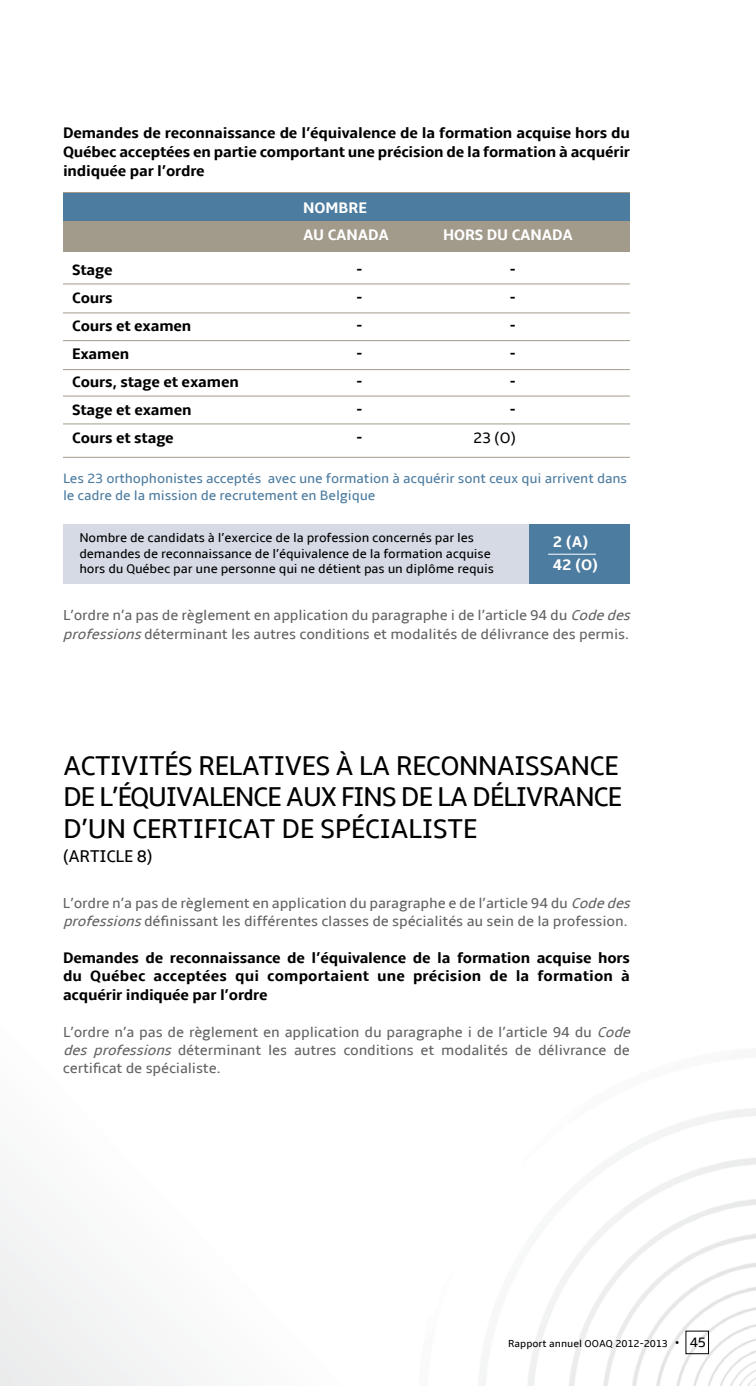
<style>
.page{position:relative;width:756px;height:1386px;background:#fff}
.page>*{position:absolute;margin:0;border:0;box-sizing:border-box;transform-origin:0 0}
.t1{font:28px "Amble";letter-spacing:-.025em;color:#000}
.t2{font:17.5px "Amble";letter-spacing:-.02em;color:#000}
.t3{font:700 15.92px/22.9px "Amble";color:#fff}
.t4{font:700 15.75px/18.9px "Amble";letter-spacing:-.01em;color:#000;text-align:justify}
.t5{font:700 15.75px "Amble";letter-spacing:-.01em;color:#fff}
.t6{font:15.75px "Amble";color:#000}
.t7{font:14.88px/17.8px "Amble";letter-spacing:-.01em;color:#636466}
.t8{font:14px/16.8px "Amble";letter-spacing:-.01em;color:#4c7ca0}
.t9{font:13.12px/15.8px "Amble";letter-spacing:-.01em;color:#000}
.t10{font:10.5px "Amble";color:#000}
.s1{font-style:italic}
.s2{font-size:14px}
</style>
<div class="page">
<img style="left:0;top:1108px;width:756px;height:278px">
<div style="left:63px;top:524px;width:567px;height:59px;background:#d5dae4"></div>
<div style="left:63px;top:193px;width:567px;height:59px;background:#a29b8b"></div>
<div style="left:63px;top:193px;width:567px;height:28px;background:#4c7ca0"></div>
<hr style="left:63px;top:284px;width:567px;height:1px;background:#a29b8b">
<hr style="left:63px;top:312px;width:567px;height:1px;background:#a29b8b">
<hr style="left:63px;top:340px;width:567px;height:1px;background:#a29b8b">
<hr style="left:63px;top:369px;width:567px;height:1px;background:#a29b8b">
<hr style="left:63px;top:396px;width:567px;height:1px;background:#a29b8b">
<hr style="left:63px;top:424px;width:567px;height:1px;background:#a29b8b">
<hr style="left:63px;top:457px;width:567px;height:1px;background:#a29b8b">
<div style="left:529px;top:524px;width:101px;height:59px;background:#4c7ca0"></div>
<hr style="left:548px;top:554px;width:48px;height:1px;background:#fff">
<div style="left:686px;top:1331px;width:23px;height:23px;border:1px solid #000"></div>
<p class="t4" style="left:63px;top:123px;width:569px">Demandes de reconnaissance de l’équivalence de la formation acquise hors du Québec acceptées en partie comportant une précision de la formation à acquérir indiquée par l’ordre</p>
<p class="t5" style="left:303px;top:198px;width:65px">NOMBRE</p>
<p class="t5" style="left:303px;top:226px;width:88px">AU CANADA</p>
<p class="t5" style="left:443px;top:226px;width:131px">HORS DU CANADA</p>
<p class="t4" style="left:72px;top:261px;width:42px">Stage</p>
<p class="t4" style="left:357px;top:261px;width:7px">-</p>
<p class="t4" style="left:510px;top:261px;width:7px">-</p>
<p class="t4" style="left:72px;top:289px;width:42px">Cours</p>
<p class="t4" style="left:357px;top:289px;width:7px">-</p>
<p class="t4" style="left:510px;top:289px;width:7px">-</p>
<p class="t4" style="left:72px;top:317px;width:121px">Cours et examen</p>
<p class="t4" style="left:357px;top:317px;width:7px">-</p>
<p class="t4" style="left:510px;top:317px;width:7px">-</p>
<p class="t4" style="left:72px;top:345px;width:59px">Examen</p>
<p class="t4" style="left:357px;top:345px;width:7px">-</p>
<p class="t4" style="left:510px;top:345px;width:7px">-</p>
<p class="t4" style="left:72px;top:373px;width:168px">Cours, stage et examen</p>
<p class="t4" style="left:357px;top:373px;width:7px">-</p>
<p class="t4" style="left:510px;top:373px;width:7px">-</p>
<p class="t4" style="left:72px;top:401px;width:121px">Stage et examen</p>
<p class="t4" style="left:357px;top:401px;width:7px">-</p>
<p class="t4" style="left:510px;top:401px;width:7px">-</p>
<p class="t4" style="left:72px;top:429px;width:103px">Cours et stage</p>
<p class="t4" style="left:357px;top:429px;width:7px">-</p>
<p class="t6" style="left:473px;top:429px;width:44px">23 (O)</p>
<p class="t8" style="left:63px;top:470px;width:566px">Les 23 orthophonistes acceptés avec une formation à acquérir sont ceux qui arrivent dans le cadre de la mission de recrutement en Belgique</p>
<p class="t9" style="left:79px;top:530px;width:416px">Nombre de candidats à l’exercice de la profession concernés par les demandes de reconnaissance de l’équivalence de la formation acquise hors du Québec par une personne qui ne détient pas un diplôme requis</p>
<p class="t7" style="left:63px;top:606px;width:573px;line-height:18.9px">L’ordre n’a pas de règlement en application du paragraphe i de l’article 94 du <span class="s1">Codedes professions</span>déterminant les autres conditions et modalités de délivrance des permis.</p>
<p class="t3" style="left:553px;top:531px;width:47px">2 (A)<br>42 (O)</p>
<h1 class="t1" style="left:63px;top:749px;width:33px">Activit</h1>
<h1 class="t1" style="left:164px;top:749px;width:80px">és relativ</h1>
<h1 class="t1" style="left:302px;top:749px;width:142px">esàla reconnaissanc</h1>
<h1 class="t1" style="left:604px;top:749px;width:16px">e</h1>
<h1 class="t1" style="left:63px;top:781px;width:118px">de l’équival</h1>
<h1 class="t1" style="left:222px;top:781px;width:134px">ence auxfins</h1>
<h1 class="t1" style="left:401px;top:781px;width:118px">de la délivranc</h1>
<h1 class="t1" style="left:608px;top:781px;width:16px">e</h1>
<h1 class="t1" style="left:63px;top:812px;width:113px">d’un certificat</h1>
<h1 class="t1" style="left:281px;top:812px;width:99px">de spécialist</h1>
<h1 class="t1" style="left:463px;top:812px;width:16px">e</h1>
<p class="t2" style="left:63px;top:846px;width:91px">(ARTICLE 8)</p>
<p class="t7" style="left:63px;top:894px;width:573px">L’ordre n’a pas de règlement en application du paragraphe e de l’article 94 du <span class="s1">Codedes professions</span>définissant les différentes classes de spécialités au sein de la profession.</p>
<p class="t4" style="left:63px;top:948px;width:569px">Demandes de reconnaissance de l’équivalence de la formation acquise hors du Québec acceptées qui comportaient une précision de la formation à acquérir indiquée par l’ordre</p>
<p class="t7" style="left:63px;top:1023px;width:573px">L’ordre n’a pas de règlement en application du paragraphe i de l’article 94 du <span class="s1">Code des professions</span> déterminant les autres conditions et modalités de délivrance de certificat de spécialiste.</p>
<p class="t10" style="left:508px;top:1337px;width:199px">Rapport annuel OOAQ 2012-2013 <span class="s2">• 45</span></p>
</div>
